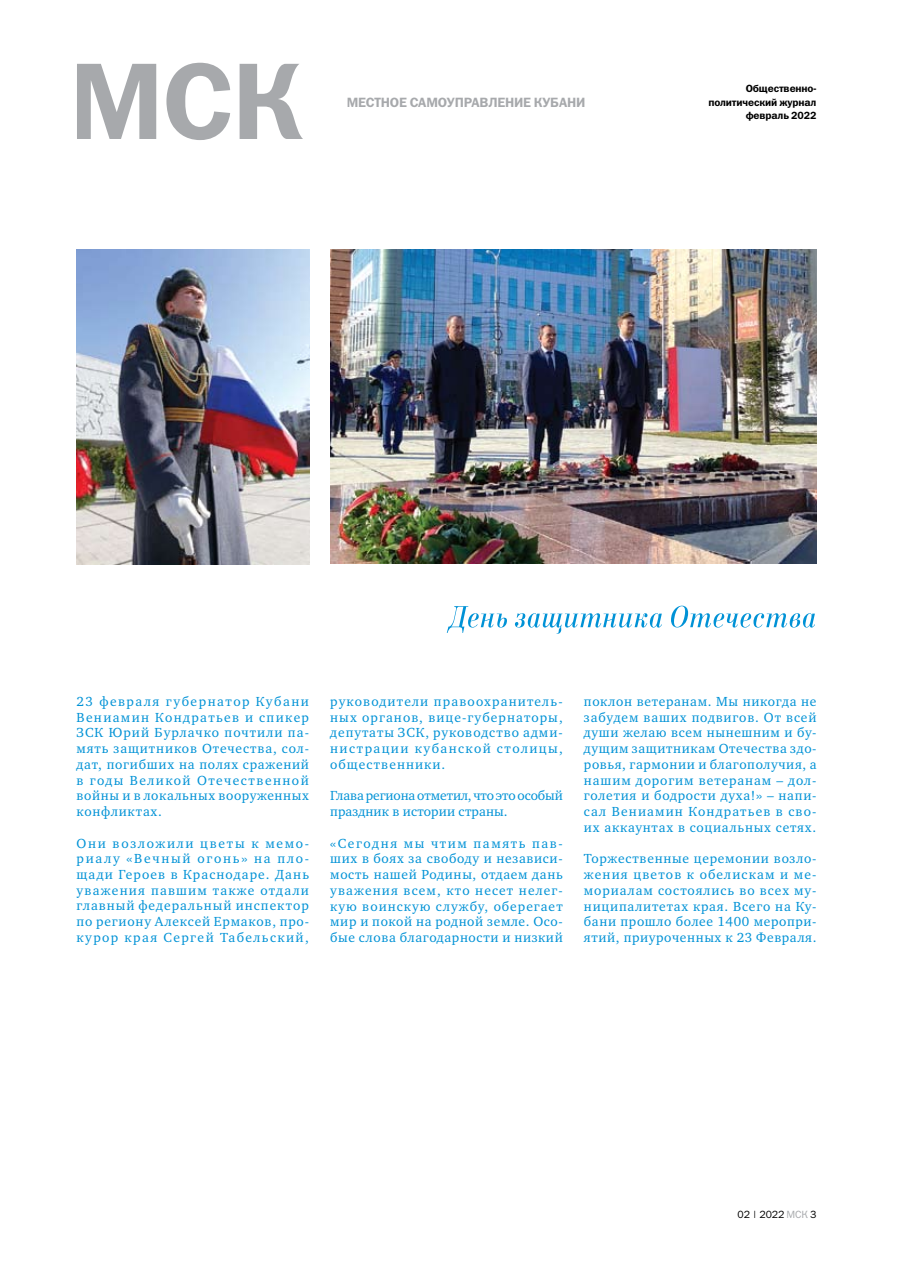
<style>
.page{position:relative;width:910px;height:1268px;background:#fff}
.page>*{position:absolute;margin:0;border:0;box-sizing:border-box;transform-origin:0 0}
.t1{font:109.5px "Franklin Gothic Demi C";color:#a7a9ac}
.t2{font:13.5px/15.8px "Charter ITCC";letter-spacing:.055em;color:#0092d6;text-align:justify}
.t3{font:13.5px/15.8px "Charter ITCC";letter-spacing:-.01em;color:#0092d6}
.t4{font:13.5px "Franklin Gothic Demi C";letter-spacing:.01em;color:#a7a9ac}
.t5{font:10.5px/13.5px "Franklin Gothic Demi C";letter-spacing:-.015em;color:#000;text-align:right}
.t6{font:10.5px "Franklin Gothic Book C";letter-spacing:-.015em;color:#000}
.s1{color:#a7a9ac}
</style>
<div class="page">
<svg style="left:447px;top:605px;width:368px;height:28px"></svg>
<img style="left:77px;top:249px;width:232px;height:315px">
<img style="left:330px;top:249px;width:486px;height:314px">
<h1 class="t1" style="left:69px;top:39px;width:226px">мск</h1>
<p class="t4" style="left:347px;top:95px;width:240px">местное самоуправление кубани</p>
<p class="t5" style="left:708px;top:82px;width:110px">Общественно&shy;политический журнал февраль 2022</p>
<p class="t2" style="left:77px;top:693px;width:234px">23 февраля губернатор Кубани Вениамин Кондратьев и спикер ЗСК Юрий Бурлачко почтили па&shy;мять защитников Отечества, сол&shy;дат, погибших на полях сражений в годы Великой Отечественной войны и в локальных вооруженных конфликтах.</p>
<p class="t2" style="left:77px;top:835px;width:234px">Они возложили цветы к мемо&shy;риалу «Вечный огонь» на пло&shy;щади Героев в Краснодаре. Дань уважения павшим также отдали главный федеральный инспектор по региону Алексей Ермаков, про&shy;курор края Сергей Табельский,</p>
<p class="t2" style="left:330px;top:693px;width:234px">руководители правоохранитель&shy;ных органов, вице-губернаторы, депутаты ЗСК, руководство адми&shy;нистрации кубанской столицы, общественники.</p>
<p class="t3" style="left:330px;top:787px;width:234px">Глава региона отметил, что это особый праздник в истории страны.</p>
<p class="t2" style="left:330px;top:835px;width:234px">«Сегодня мы чтим память пав&shy;ших в боях за свободу и независи&shy;мость нашей Родины, отдаем дань уважения всем, кто несет нелег&shy;кую воинскую службу, оберегает мир и покой на родной земле. Осо&shy;бые слова благодарности и низкий</p>
<p class="t2" style="left:584px;top:693px;width:234px">поклон ветеранам. Мы никогда не забудем ваших подвигов. От всей души желаю всем нынешним и бу&shy;дущим защитникам Отечества здо&shy;ровья, гармонии и благополучия, а нашим дорогим ветеранам – дол&shy;голетия и бодрости духа!» – напи&shy;сал Вениамин Кондратьев в сво&shy;их аккаунтах в социальных сетях.</p>
<p class="t2" style="left:584px;top:850px;width:234px">Торжественные церемонии возло&shy;жения цветов к обелискам и ме&shy;мориалам состоялись во всех му&shy;ниципалитетах края. Всего на Ку&shy;бани прошло более 1400 меропри&shy;ятий, приуроченных к 23 Февраля.</p>
<p class="t6" style="left:738px;top:1208px;width:80px">02 | 2022 <span class="s1">МСК</span> 3</p>
</div>
